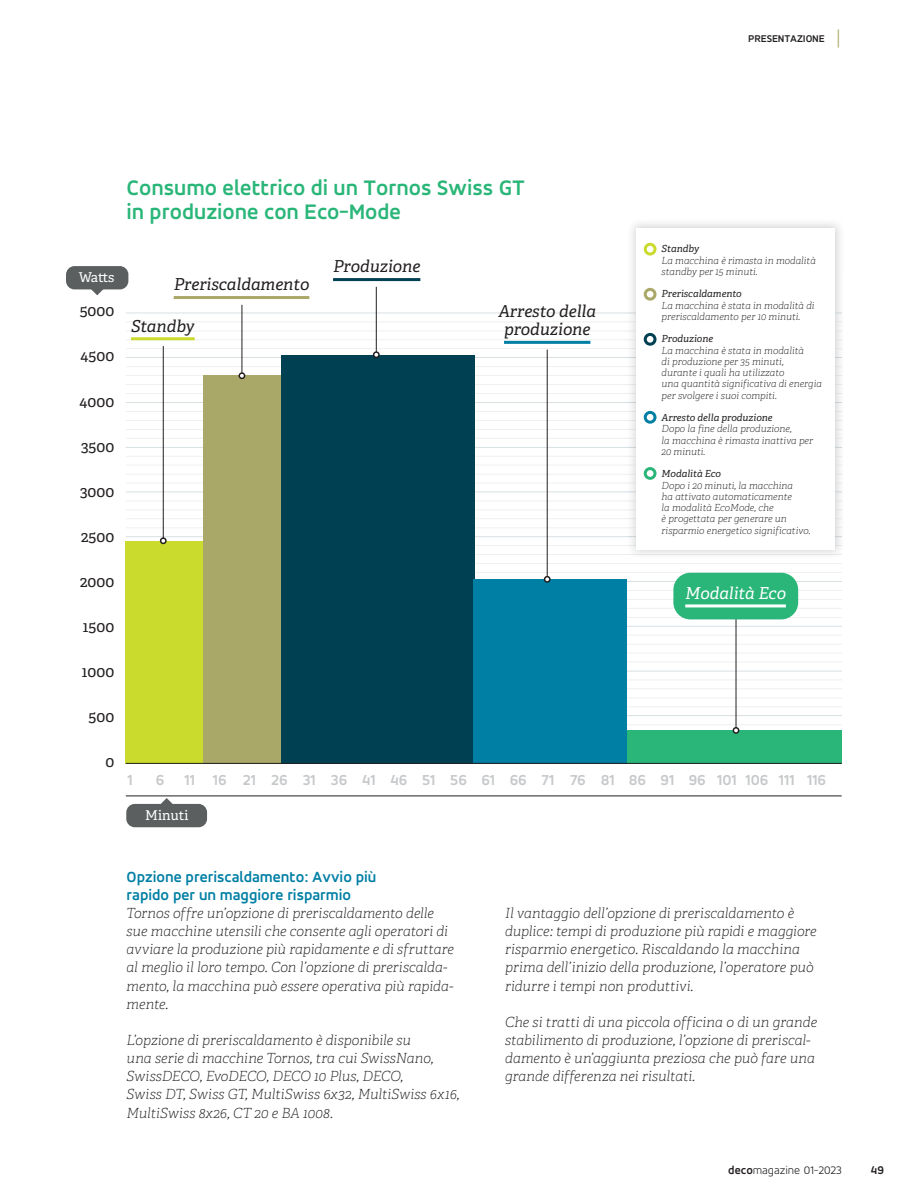
<style>
.page{position:relative;width:918px;height:1188px;background:#fff}
.page>*{position:absolute;margin:0;border:0;box-sizing:border-box;transform-origin:0 0}
.t1{font:700 22.5px/24px "Tornos Accord Alt";color:#29b678}
.t2{font:italic 16.5px/18px "Adelle";color:#231f20;text-align:center}
.t3{font:italic 16.5px "Adelle";color:#fff}
.t4{font:700 15.75px/18.1px "Tornos Accord Alt";color:#007fa4}
.t5{font:700 15.45px "Tornos Accord Alt";letter-spacing:-.005em;color:#c6c8ca}
.t6{font:15.45px "Adelle";color:#231f20}
.t7{font:italic 100 13.95px/18.1px "Adelle";color:#231f20}
.t8{font:13.5px "Adelle";color:#fff}
.t9{font:300 12px "Tornos Accord Alt";color:#231f20}
.t10{font:700 12px "Tornos Accord Alt";color:#231f20}
.t11{font:700 10.5px "Tornos Accord Alt";letter-spacing:-.01em;color:#231f20}
.t12{font:italic 100 9.75px/11.2px "Adelle";color:#231f20}
.t13{font:italic 9.75px "Adelle";color:#231f20}
.s1{font-family:"DIN Pro";font-weight:300;font-size:21px;color:#aaa869}
.s2{font-weight:700}
</style>
<div class="page">
<hr style="left:126px;top:724px;width:716px;height:1px;background:#e8e9ea">
<hr style="left:126px;top:706px;width:716px;height:1px;background:#e8e9ea">
<hr style="left:126px;top:698px;width:716px;height:1px;background:#e8e9ea">
<hr style="left:126px;top:688px;width:716px;height:1px;background:#e8e9ea">
<hr style="left:126px;top:680px;width:716px;height:1px;background:#e8e9ea">
<hr style="left:126px;top:662px;width:716px;height:1px;background:#e8e9ea">
<hr style="left:126px;top:653px;width:716px;height:1px;background:#e8e9ea">
<hr style="left:126px;top:644px;width:716px;height:1px;background:#e8e9ea">
<hr style="left:126px;top:635px;width:716px;height:1px;background:#e8e9ea">
<hr style="left:126px;top:617px;width:716px;height:1px;background:#e8e9ea">
<hr style="left:126px;top:608px;width:716px;height:1px;background:#e8e9ea">
<hr style="left:126px;top:599px;width:716px;height:1px;background:#e8e9ea">
<hr style="left:126px;top:590px;width:716px;height:1px;background:#e8e9ea">
<hr style="left:126px;top:572px;width:716px;height:1px;background:#e8e9ea">
<hr style="left:126px;top:563px;width:716px;height:1px;background:#e8e9ea">
<hr style="left:126px;top:554px;width:716px;height:1px;background:#e8e9ea">
<hr style="left:126px;top:545px;width:716px;height:1px;background:#e8e9ea">
<hr style="left:126px;top:528px;width:716px;height:1px;background:#e8e9ea">
<hr style="left:126px;top:518px;width:716px;height:1px;background:#e8e9ea">
<hr style="left:126px;top:510px;width:716px;height:1px;background:#e8e9ea">
<hr style="left:126px;top:501px;width:716px;height:1px;background:#e8e9ea">
<hr style="left:126px;top:483px;width:716px;height:1px;background:#e8e9ea">
<hr style="left:126px;top:474px;width:716px;height:1px;background:#e8e9ea">
<hr style="left:126px;top:465px;width:716px;height:1px;background:#e8e9ea">
<hr style="left:126px;top:456px;width:716px;height:1px;background:#e8e9ea">
<hr style="left:126px;top:438px;width:716px;height:1px;background:#e8e9ea">
<hr style="left:126px;top:429px;width:716px;height:1px;background:#e8e9ea">
<hr style="left:126px;top:420px;width:716px;height:1px;background:#e8e9ea">
<hr style="left:126px;top:411px;width:716px;height:1px;background:#e8e9ea">
<hr style="left:126px;top:393px;width:716px;height:1px;background:#e8e9ea">
<hr style="left:126px;top:384px;width:716px;height:1px;background:#e8e9ea">
<hr style="left:126px;top:375px;width:716px;height:1px;background:#e8e9ea">
<hr style="left:126px;top:366px;width:716px;height:1px;background:#e8e9ea">
<hr style="left:126px;top:348px;width:716px;height:1px;background:#e8e9ea">
<hr style="left:126px;top:340px;width:716px;height:1px;background:#e8e9ea">
<hr style="left:126px;top:331px;width:716px;height:1px;background:#e8e9ea">
<hr style="left:126px;top:322px;width:716px;height:1px;background:#e8e9ea">
<hr style="left:126px;top:715px;width:716px;height:1px;background:#cad4d9">
<hr style="left:126px;top:671px;width:716px;height:1px;background:#cad4d9">
<hr style="left:126px;top:626px;width:716px;height:1px;background:#cad4d9">
<hr style="left:126px;top:581px;width:716px;height:1px;background:#cad4d9">
<hr style="left:126px;top:536px;width:716px;height:1px;background:#cad4d9">
<hr style="left:126px;top:492px;width:716px;height:1px;background:#cad4d9">
<hr style="left:126px;top:447px;width:716px;height:1px;background:#cad4d9">
<hr style="left:126px;top:402px;width:716px;height:1px;background:#cad4d9">
<hr style="left:126px;top:357px;width:716px;height:1px;background:#cad4d9">
<hr style="left:126px;top:313px;width:716px;height:1px;background:#cad4d9">
<div style="left:126px;top:541px;width:78px;height:222px;background:#cadb2e"></div>
<div style="left:204px;top:375px;width:79px;height:388px;background:#aaa869"></div>
<div style="left:281px;top:355px;width:193px;height:408px;background:#004053"></div>
<div style="left:614px;top:730px;width:228px;height:33px;background:#29b678"></div>
<div style="left:473px;top:579px;width:154px;height:184px;background:#007fa4"></div>
<hr style="left:126px;top:795px;width:716px;height:1px;background:#231f20">
<hr style="left:126px;top:763px;width:716px;height:1px;background:#231f20">
<hr style="left:163px;top:346px;width:1px;height:195px;background:#231f20">
<hr style="left:547px;top:350px;width:1px;height:230px;background:#231f20">
<hr style="left:736px;top:607px;width:1px;height:123px;background:#231f20">
<hr style="left:242px;top:305px;width:1px;height:71px;background:#231f20">
<hr style="left:376px;top:287px;width:1px;height:69px;background:#231f20">
<hr style="left:131px;top:337px;width:64px;height:3px;background:#cadb2e">
<hr style="left:504px;top:341px;width:86px;height:3px;background:#007fa4">
<hr style="left:333px;top:278px;width:87px;height:3px;background:#004053">
<hr style="left:174px;top:296px;width:135px;height:3px;background:#aaa869">
<div style="left:673px;top:573px;width:125px;height:46px;background:#29b678;border-radius:17px"></div>
<div style="left:66px;top:266px;width:62px;height:23px;background:#5b5f5f;border-radius:9px"></div>
<hr style="left:685px;top:604px;width:101px;height:3px;background:#fff">
<svg style="left:90px;top:289px;width:14px;height:6px"></svg>
<div style="left:126px;top:804px;width:81px;height:23px;background:#5b5f5f;border-radius:9px"></div>
<svg style="left:160px;top:798px;width:13px;height:6px"></svg>
<div style="left:160px;top:537px;width:7px;height:7px;border:2px solid #231f20;border-radius:50%"></div>
<div style="left:239px;top:372px;width:6px;height:7px;border:2px solid #231f20;border-radius:50%"></div>
<div style="left:373px;top:351px;width:7px;height:7px;border:2px solid #231f20;border-radius:50%"></div>
<div style="left:544px;top:576px;width:7px;height:7px;border:2px solid #231f20;border-radius:50%"></div>
<div style="left:733px;top:727px;width:6px;height:7px;border:2px solid #231f20;border-radius:50%"></div>
<img style="left:628px;top:313px;width:214px;height:224px">
<div style="left:636px;top:228px;width:199px;height:322px;background:#fff"></div>
<div style="left:644px;top:243px;width:13px;height:13px;border:3px solid #cadb2e;border-radius:50%"></div>
<div style="left:644px;top:288px;width:13px;height:13px;border:3px solid #aaa869;border-radius:50%"></div>
<div style="left:644px;top:333px;width:13px;height:13px;border:3px solid #004053;border-radius:50%"></div>
<div style="left:644px;top:411px;width:13px;height:13px;border:3px solid #007fa4;border-radius:50%"></div>
<div style="left:644px;top:467px;width:13px;height:13px;border:3px solid #29b678;border-radius:50%"></div>
<p class="t11" style="left:748px;top:33px;width:95px">PRESENTAZIONE <span class="s1">|</span></p>
<h1 class="t1" style="left:127px;top:177px;width:400px">Consumo elettrico di un Tornos Swiss GT in produzione con Eco-Mode</h1>
<p class="t8" style="left:79px;top:270px;width:37px">Watts</p>
<p class="t6" style="left:80px;top:302px;width:36px">5000</p>
<p class="t6" style="left:81px;top:347px;width:35px">4500</p>
<p class="t6" style="left:80px;top:392px;width:36px">4000</p>
<p class="t6" style="left:81px;top:437px;width:35px">3500</p>
<p class="t6" style="left:80px;top:482px;width:36px">3000</p>
<p class="t6" style="left:81px;top:527px;width:35px">2500</p>
<p class="t6" style="left:80px;top:572px;width:36px">2000</p>
<p class="t6" style="left:83px;top:618px;width:33px">1500</p>
<p class="t6" style="left:82px;top:663px;width:34px">1000</p>
<p class="t2" style="left:174px;top:276px;width:137px">Preriscaldamento</p>
<p class="t2" style="left:131px;top:318px;width:65px">Standby</p>
<p class="t2" style="left:333px;top:259px;width:89px">Produzione</p>
<p class="t2" style="left:498px;top:303px;width:99px">Arresto della produzione</p>
<p class="t13" style="left:662px;top:244px;width:39px">Standby</p>
<p class="t12" style="left:662px;top:256px;width:156px">La macchina è rimasta in modalità standby per 15 minuti.</p>
<p class="t13" style="left:662px;top:289px;width:82px">Preriscaldamento</p>
<p class="t12" style="left:662px;top:301px;width:154px">La macchina è stata in modalità di preriscaldamento per 10 minuti.</p>
<p class="t13" style="left:662px;top:334px;width:53px">Produzione</p>
<p class="t12" style="left:662px;top:346px;width:162px">La macchina è stata in modalità<br>di produzione per 35 minuti,<br>durante i quali ha utilizzato<br>una quantità significativa di energia per svolgere i suoi compiti.</p>
<p class="t13" style="left:662px;top:413px;width:112px">Arresto della produzione</p>
<p class="t12" style="left:662px;top:424px;width:153px">Dopo la fine della produzione,<br>la macchina è rimasta inattiva per<br>20 minuti.</p>
<p class="t13" style="left:662px;top:469px;width:61px">Modalità Eco</p>
<p class="t12" style="left:662px;top:481px;width:150px">Dopo i 20 minuti, la macchina<br>ha attivato automaticamente<br>la modalità EcoMode, che<br>è progettata per generare un risparmio energetico significativo.</p>
<p class="t3" style="left:685px;top:585px;width:102px">Modalità Eco</p>
<p class="t6" style="left:89px;top:708px;width:27px">500</p>
<p class="t6" style="left:105px;top:753px;width:10px">0</p>
<p class="t5" style="left:127px;top:773px;width:7px">1</p>
<p class="t5" style="left:156px;top:773px;width:10px">6</p>
<p class="t5" style="left:185px;top:773px;width:643px">11 16 21 26 31 36 41 46 51 56 61 66 71 76 81 86 91 96 101 106 111 116</p>
<p class="t8" style="left:145px;top:808px;width:45px">Minuti</p>
<p class="t4" style="left:127px;top:868px;width:251px">Opzione preriscaldamento: Avvio più rapido per un maggiore risparmio</p>
<p class="t7" style="left:127px;top:905px;width:329px">Tornos offre un’opzione di preriscaldamento delle sue macchine utensili che consente agli operatori di avviare la produzione più rapidamente e di sfruttare al meglio il loro tempo. Con l’opzione di preriscalda&shy;mento, la macchina può essere operativa più rapida&shy;mente.</p>
<p class="t7" style="left:127px;top:1033px;width:335px">L’opzione di preriscaldamento è disponibile su<br>una serie di macchine Tornos, tra cui SwissNano, SwissDECO, EvoDECO, DECO 10 Plus, DECO,<br>Swiss DT, Swiss GT, MultiSwiss 6x32, MultiSwiss 6x16, MultiSwiss 8x26, CT 20 e BA 1008.</p>
<p class="t7" style="left:505px;top:905px;width:313px">Il vantaggio dell’opzione di preriscaldamento è duplice: tempi di produzione più rapidi e maggiore risparmio energetico. Riscaldando la macchina prima dell’inizio della produzione, l’operatore può ridurre i tempi non produttivi.</p>
<p class="t7" style="left:505px;top:1014px;width:313px">Che si tratti di una piccola officina o di un grande stabilimento di produzione, l’opzione di preriscal&shy;damento è un’aggiunta preziosa che può fare una grande differenza nei risultati.</p>
<p class="t9" style="left:728px;top:1166px;width:115px"><span class="s2">deco</span>magazine 01-2023</p>
<p class="t10" style="left:871px;top:1165px;width:15px">49</p>
</div>
